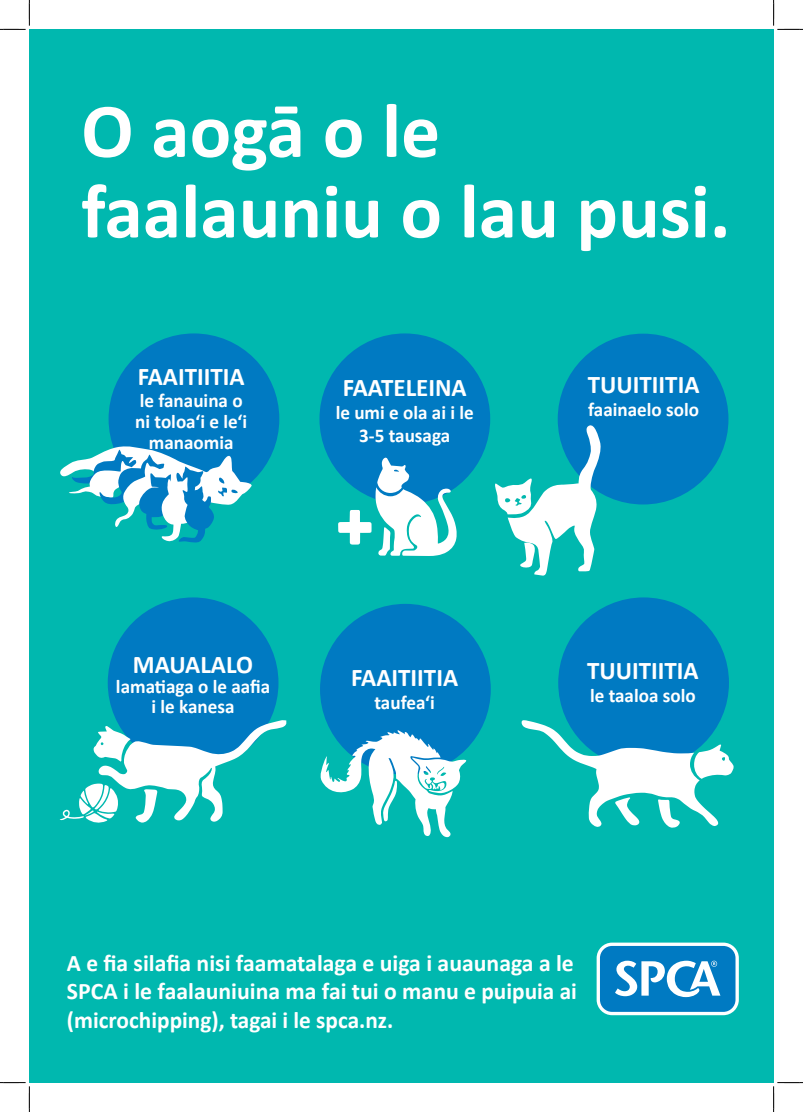
<style>
.page{position:relative;width:803px;height:1112px;background:#fff}
.page>*{position:absolute;margin:0;border:0;box-sizing:border-box;transform-origin:0 0}
.t1{font:700 77.62px/80.5px "Calibri";color:#fff}
.t2{font:700 25.5px "Calibri";color:#fff}
.Sub_title{font:700 23.75px/28.5px "Calibri";color:#fff}
.t3{font:700 19.5px/21.2px "Calibri";color:#fff;text-align:center}
</style>
<div class="page">
<div style="left:29px;top:29px;width:744px;height:1053px;background:#00b8af"></div>
<div style="left:558px;top:597px;width:171px;height:171px;background:#007ac2;border-radius:50%"></div>
<svg style="left:521px;top:719px;width:213px;height:108px"></svg>
<div style="left:108px;top:597px;width:170px;height:171px;background:#007ac2;border-radius:50%"></div>
<svg style="left:60px;top:719px;width:226px;height:104px"></svg>
<div style="left:319px;top:333px;width:171px;height:171px;background:#007ac2;border-radius:50%"></div>
<svg style="left:338px;top:457px;width:119px;height:99px"></svg>
<div style="left:109px;top:333px;width:170px;height:171px;background:#007ac2;border-radius:50%"></div>
<svg style="left:60px;top:444px;width:192px;height:98px"></svg>
<div style="left:558px;top:333px;width:170px;height:171px;background:#007ac2;border-radius:50%"></div>
<svg style="left:597px;top:942px;width:142px;height:72px;background:#47a1d2"></svg>
<div style="left:320px;top:603px;width:171px;height:171px;background:#007ac2;border-radius:50%"></div>
<svg style="left:495px;top:423px;width:107px;height:152px"></svg>
<svg style="left:320px;top:730px;width:147px;height:107px"></svg>
<svg style="left:0;top:0;width:30px;height:30px"></svg>
<svg style="left:0;top:1082px;width:30px;height:29px"></svg>
<svg style="left:773px;top:0;width:30px;height:30px"></svg>
<svg style="left:773px;top:1081px;width:30px;height:30px"></svg>
<p class="t1" style="left:81px;top:90px;width:651px">O aogā o le faalauniu o lau pusi.</p>
<p class="t2" style="left:138px;top:359px;width:109px">FAAITIITIA</p>
<p class="t3" style="left:135px;top:389px;width:113px">le fanauina o ni toloa‘i e le‘i manaomia</p>
<p class="t2" style="left:343px;top:369px;width:126px">FAATELEINA</p>
<p class="t3" style="left:336px;top:401px;width:140px;line-height:22.5px">le umi e ola ai i le<br>3-5 tausaga</p>
<p class="t2" style="left:133px;top:646px;width:122px">MAUALALO</p>
<p class="t3" style="left:116px;top:675px;width:156px;line-height:20px">lamatiaga o le aafia i le kanesa</p>
<p class="t2" style="left:351px;top:659px;width:109px">FAAITIITIA</p>
<p class="t3" style="left:374px;top:691px;width:62px">taufea‘i</p>
<p class="t2" style="left:588px;top:366px;width:113px">TUUITIITIA</p>
<p class="t3" style="left:588px;top:398px;width:112px">faainaelo solo</p>
<p class="t2" style="left:587px;top:652px;width:113px">TUUITIITIA</p>
<p class="t3" style="left:590px;top:684px;width:107px">le taaloa solo</p>
<p class="Sub_title" style="left:67px;top:947px;width:511px">A e fia silafia nisi faamatalaga e uiga i auaunaga a le<br>SPCA i le faalauniuina ma fai tui o manu e puipuia ai (microchipping), tagai i le spca.nz.</p>
</div>
